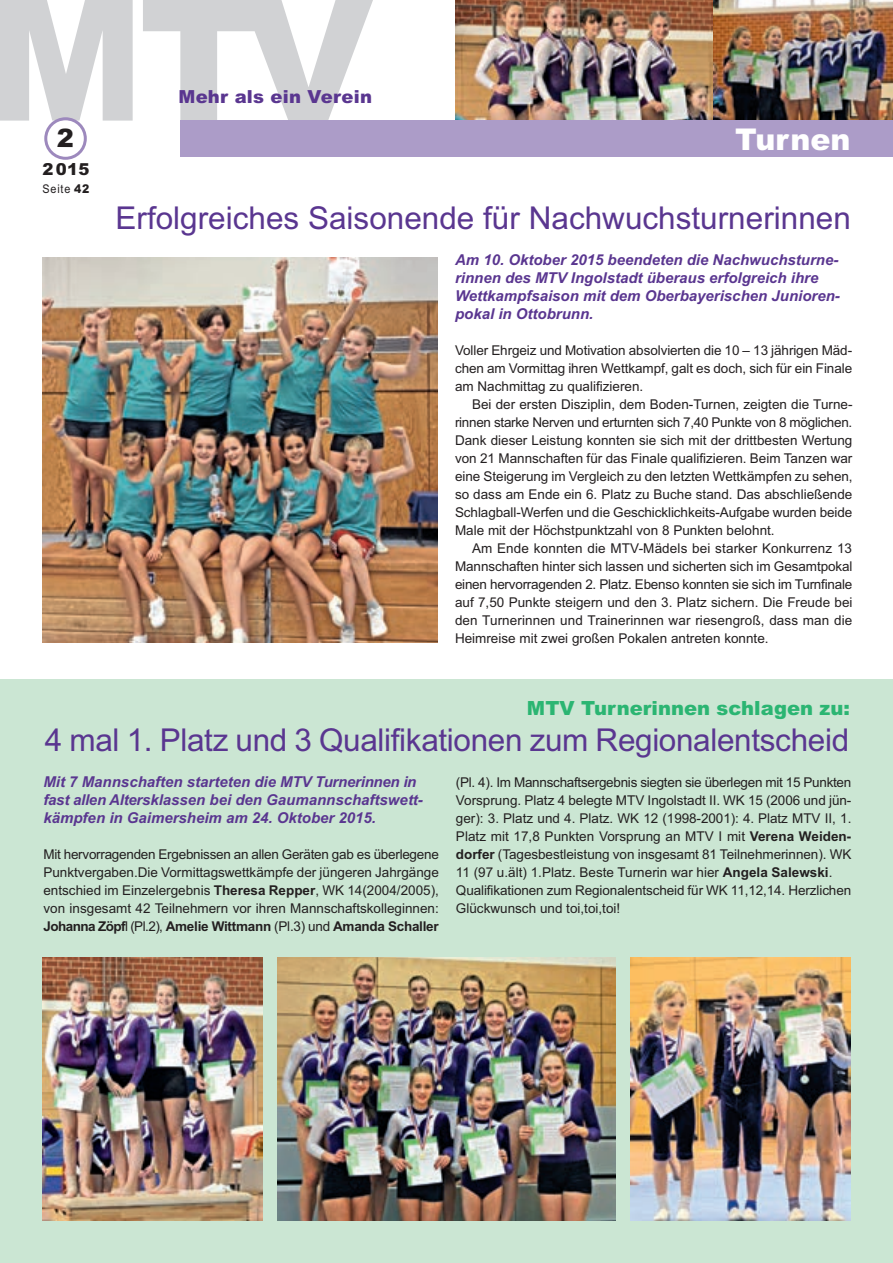
<style>
.page{position:relative;width:893px;height:1263px;background:#fff}
.page>*{position:absolute;margin:0;border:0;box-sizing:border-box;transform-origin:0 0}
.t1{font:31.5px "Arial";color:#5a3690}
.t2{font:900 30px "Arial";color:#fff}
.t3{font:900 25.5px "Arial";color:#231f20}
.t4{font:900 19.5px "Arial";color:#2bb572}
.t5{font:900 18px "Arial";letter-spacing:.015em;color:#5a3690}
.t6{font:900 16.5px "Arial";color:#231f20}
.t7{font:italic 700 15px/18px "Arial";color:#5a3690}
.t8{font:13.5px/18px "Arial";color:#231f20;text-align:justify}
.t9{font:12px "Arial";letter-spacing:.075em;color:#231f20;scale:.9 1}
.s1{font-weight:900}
.s2{font-weight:700}
</style>
<div class="page">
<svg style="left:143px;top:0;width:234px;height:121px"></svg>
<hr style="left:892px;top:157px;width:1px;height:612px;background:#d1c8e1">
<div style="left:0;top:679px;width:893px;height:584px;background:#cbe6d3"></div>
<img style="left:713px;top:0;width:180px;height:121px">
<img style="left:456px;top:0;width:257px;height:121px">
<svg style="left:0;top:0;width:133px;height:160px"></svg>
<div style="left:180px;top:121px;width:713px;height:36px;background:#ac9cc8"></div>
<img style="left:43px;top:258px;width:395px;height:385px">
<img style="left:630px;top:957px;width:220px;height:263px">
<img style="left:43px;top:958px;width:220px;height:262px">
<img style="left:277px;top:958px;width:338px;height:262px">
<h3 class="t5" style="left:178px;top:85px;width:195px">Mehr als ein Verein</h3>
<h3 class="t3" style="left:57px;top:122px;width:19px">2</h3>
<h2 class="t2" style="left:735px;top:120px;width:117px">Turnen</h2>
<p class="t6" style="left:43px;top:159px;width:48px">2015</p>
<p class="t9" style="left:43px;top:184px;width:54px">Seite <span class="s1">42</span></p>
<h1 class="t1" style="left:116px;top:206px;width:737px">Erfolgreiches Saisonende für Nachwuchsturnerinnen</h1>
<p class="t7" style="left:455px;top:252px;width:386px">Am 10. Oktober 2015 beendeten die Nachwuchsturne&shy;rinnen des MTV Ingolstadt überaus erfolgreich ihre Wettkampfsaison mit dem Oberbayerischen Junioren&shy;pokal in Ottobrunn.</p>
<p class="t8" style="left:455px;top:342px;width:399px">Voller Ehrgeiz und Motivation absolvierten die 10 – 13 jährigen Mäd&shy;chen am Vormittag ihren Wettkampf, galt es doch, sich für ein Finale am Nachmittag zu qualifizieren.</p>
<p class="t8" style="left:455px;top:396px;width:399px;text-indent:17px">Bei der ersten Disziplin, dem Boden-Turnen, zeigten die Turne&shy;rinnen starke Nerven und erturnten sich 7,40 Punkte von 8 möglichen.<br>Dank dieser Leistung konnten sie sich mit der drittbesten Wertung von 21 Mannschaften für das Finale qualifizieren. Beim Tanzen war eine Steigerung im Vergleich zu den letzten Wettkämpfen zu sehen, so dass am Ende ein 6. Platz zu Buche stand. Das abschließende Schlagball-Werfen und die Geschicklichkeits-Aufgabe wurden beide Male mit der Höchstpunktzahl von 8 Punkten belohnt.</p>
<p class="t8" style="left:455px;top:540px;width:399px;text-indent:17px">Am Ende konnten die MTV-Mädels bei starker Konkurrenz 13<br>Mannschaften hinter sich lassen und sicherten sich im Gesamtpokal einen hervorragenden 2. Platz. Ebenso konnten sie sich im Turnfinale auf 7,50 Punkte steigern und den 3. Platz sichern. Die Freude bei den Turnerinnen und Trainerinnen war riesengroß, dass man die Heimreise mit zwei großen Pokalen antreten konnte.</p>
<h3 class="t4" style="left:527px;top:696px;width:324px">MTV Turnerinnen schlagen zu:</h3>
<h1 class="t1" style="left:45px;top:728px;width:806px">4 mal 1. Platz und 3 Qualifikationen zum Regionalentscheid</h1>
<p class="t7" style="left:43px;top:774px;width:381px">Mit 7 Mannschaften starteten die MTV Turnerinnen in fast allen Alters klassen bei den Gaumannschaftswett&shy;kämpfen in Gaimersheim am 24. Oktober 2015.</p>
<p class="t8" style="left:43px;top:846px;width:397px">Mit hervorragenden Ergebnissen an allen Geräten gab es überlegene Punktvergaben.Die Vormittagswettkämpfe der jüngeren Jahrgänge entschied im Einzelergebnis <span class="s2">Theresa Repper</span>, WK 14(2004/2005), von insgesamt 42 Teilnehmern vor ihren Mannschaftskolleginnen:<br><span class="s2">Johanna Zöpf</span>l (Pl.2), <span class="s2">Amelie Wittmann</span> (Pl.3) und <span class="s2">Amanda Schaller</span></p>
<p class="t8" style="left:456px;top:774px;width:397px;text-align:left">(Pl. 4). Im Mannschaftsergebnis siegten sie überlegen mit 15 Punkten Vorsprung. Platz 4 belegte MTV Ingolstadt II. WK 15 (2006 und jün&shy;ger): 3. Platz und 4. Platz. WK 12 (1998-2001): 4. Platz MTV II, 1.<br>Platz mit 17,8 Punkten Vorsprung an MTV I mit <span class="s2">Verena Weiden&shy;dorfer</span> (Tagesbestleistung von insgesamt 81 Teilnehmerinnen). WK 11 (97 u.ält) 1.Platz. Beste Turnerin war hier <span class="s2">Angela Salewski</span>.<br>Qualifikationen zum Regionalentscheid für WK 11,12,14. Herzlichen Glückwunsch und toi,toi,toi!</p>
</div>
